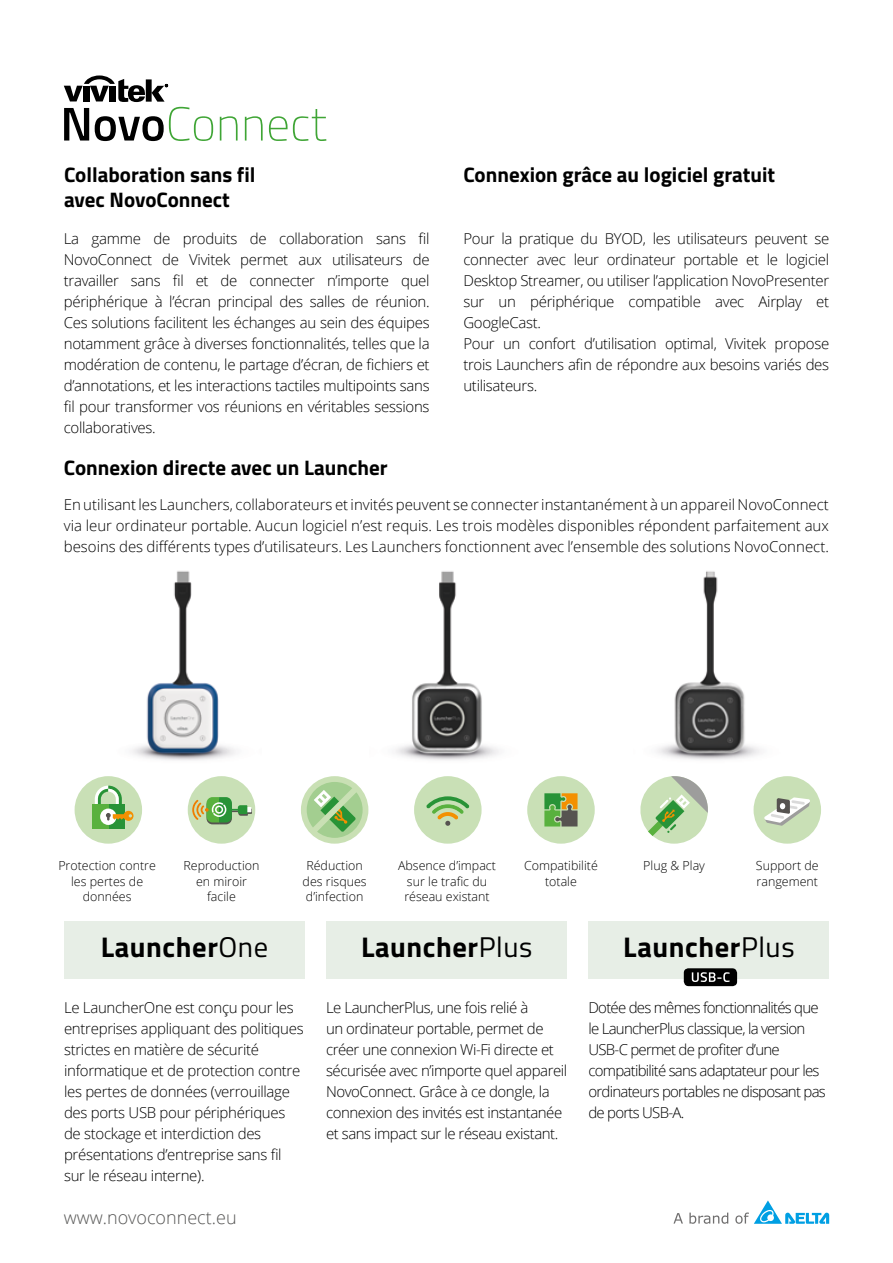
<style>
.page{position:relative;width:893px;height:1263px;background:#fff}
.page>*{position:absolute;margin:0;border:0;box-sizing:border-box;transform-origin:0 0}
.t1{font:700 28.5px "Titillium";letter-spacing:.02em;color:#000}
.t2{font:700 21px "Titillium";color:#000}
.t3{font:300 18px "Open Sans";color:#575756}
.t4{font:300 15px/21px "Open Sans";letter-spacing:-.02em;color:#000}
.t5{font:300 15px/21px "Open Sans";letter-spacing:-.05em;color:#000}
.t6{font:300 12.45px/15.6px "Open Sans";color:#000;text-align:center}
.s1{font-weight:400}
</style>
<div class="page">
<div style="left:64px;top:921px;width:241px;height:58px;background:#e7eee6"></div>
<div style="left:326px;top:921px;width:241px;height:58px;background:#e7eee6"></div>
<div style="left:588px;top:921px;width:241px;height:58px;background:#e7eee6"></div>
<svg style="left:673px;top:1213px;width:10px;height:10px"></svg>
<svg style="left:689px;top:1212px;width:39px;height:12px"></svg>
<svg style="left:735px;top:1200px;width:94px;height:24px"></svg>
<img style="left:131px;top:571px;width:105px;height:189px">
<img style="left:395px;top:571px;width:104px;height:189px">
<img style="left:657px;top:571px;width:104px;height:189px">
<div style="left:684px;top:968px;width:53px;height:18px;background:#000;border-radius:5px"></div>
<svg style="left:692px;top:972px;width:38px;height:10px"></svg>
<div style="left:75px;top:776px;width:67px;height:68px;background:#c9e0b6;border-radius:50%"></div>
<div style="left:108px;top:804px;width:16px;height:25px;background:#289337"></div>
<div style="left:92px;top:804px;width:16px;height:25px;background:#59b13e"></div>
<svg style="left:95px;top:786px;width:39px;height:39px"></svg>
<div style="left:188px;top:776px;width:67px;height:68px;background:#c9e0b6;border-radius:50%"></div>
<svg style="left:192px;top:797px;width:60px;height:27px"></svg>
<svg style="left:301px;top:776px;width:67px;height:68px"></svg>
<div style="left:414px;top:776px;width:68px;height:68px;background:#c9e0b6;border-radius:50%"></div>
<svg style="left:426px;top:796px;width:43px;height:30px"></svg>
<div style="left:527px;top:776px;width:68px;height:68px;background:#c9e0b6;border-radius:50%"></div>
<svg style="left:544px;top:793px;width:33px;height:33px"></svg>
<svg style="left:640px;top:776px;width:68px;height:68px"></svg>
<div style="left:753px;top:776px;width:68px;height:68px;background:#c9e0b6;border-radius:50%"></div>
<svg style="left:764px;top:797px;width:46px;height:29px"></svg>
<svg style="left:220px;top:116px;width:18px;height:25px"></svg>
<svg style="left:245px;top:116px;width:18px;height:25px"></svg>
<svg style="left:269px;top:109px;width:57px;height:32px"></svg>
<svg style="left:64px;top:75px;width:149px;height:66px"></svg>
<h2 class="t2" style="left:64px;top:159px;width:193px">Collaboration sans fil</h2>
<h2 class="t2" style="left:463px;top:159px;width:313px">Connexion grâce au logiciel gratuit</h2>
<h2 class="t2" style="left:64px;top:184px;width:167px">avec NovoConnect</h2>
<p class="t4" style="left:64px;top:227px;width:367px;text-align:justify">La gamme de produits de collaboration sans fil NovoConnect de Vivitek permet aux utilisateurs de travailler sans fil et de connecter n’importe quel périphérique à l’écran principal des salles de réunion.<br>Ces solutions facilitent les échanges au sein des équipes notamment grâce à diverses fonctionnalités, telles que la modération de contenu, le partage d’écran, de fichiers et d’annotations, et les interactions tactiles multipoints sans fil pour transformer vos réunions en véritables sessions collaboratives.</p>
<p class="t4" style="left:463px;top:227px;width:367px">Pour la pratique du BYOD, les utilisateurs peuvent se connecter avec leur ordinateur portable et le logiciel Desktop Streamer, ou utiliser l’application NovoPresenter sur un périphérique compatible avec Airplay et GoogleCast.<br>Pour un confort d’utilisation optimal, Vivitek propose trois Launchers afin de répondre aux besoins variés des utilisateurs.</p>
<h2 class="t2" style="left:64px;top:451px;width:325px">Connexion directe avec un Launcher</h2>
<p class="t4" style="left:64px;top:493px;width:767px;text-align:justify">En utilisant les Launchers, collaborateurs et invités peuvent se connecter instantanément à un appareil NovoConnect via leur ordinateur portable. Aucun logiciel n’est requis. Les trois modèles disponibles répondent parfaitement aux besoins des différents types d’utilisateurs. Les Launchers fonctionnent avec l’ensemble des solutions NovoConnect.</p>
<p class="t6" style="left:303px;top:857px;width:66px">Réduction des risques d’infection</p>
<p class="t6" style="left:524px;top:857px;width:75px">Compatibilité totale</p>
<p class="t6" style="left:756px;top:857px;width:64px;text-align:left">Support de rangement</p>
<p class="t6" style="left:58px;top:857px;width:99px">Protection contre les pertes de données</p>
<p class="t6" style="left:183px;top:857px;width:78px">Reproduction en miroir facile</p>
<p class="t6" style="left:398px;top:857px;width:99px">Absence d’impact sur le trafic du réseau existant</p>
<p class="t6" style="left:643px;top:857px;width:63px">Plug &amp; Play</p>
<h1 class="t1" style="left:101px;top:925px;width:169px">Launcher<span class="s1">One</span></h1>
<h1 class="t1" style="left:361px;top:925px;width:173px">Launcher<span class="s1">Plus</span></h1>
<h1 class="t1" style="left:623px;top:925px;width:173px">Launcher<span class="s1">Plus</span></h1>
<p class="t4" style="left:64px;top:997px;width:241px">Le LauncherOne est conçu pour les entreprises appliquant des politiques strictes en matière de sécurité informatique et de protection contre les pertes de données (verrouillage des ports USB pour périphériques de stockage et interdiction des présentations d’entreprise sans fil sur le réseau interne).</p>
<p class="t4" style="left:326px;top:997px;width:243px">Le LauncherPlus, une fois relié à<br>un ordinateur portable, permet de créer une connexion Wi-Fi directe et sécurisée avec n’importe quel appareil NovoConnect. Grâce à ce dongle, la connexion des invités est instantanée et sans impact sur le réseau existant.</p>
<p class="t5" style="left:588px;top:997px;width:239px">Dotée des mêmes fonctionnalités que le LauncherPlus classique, la version USB-C permet de profiter d’une compatibilité sans adaptateur pour les ordinateurs portables ne disposant pas de ports USB-A.</p>
<p class="t3" style="left:64px;top:1205px;width:174px">www.novoconnect.eu</p>
</div>
